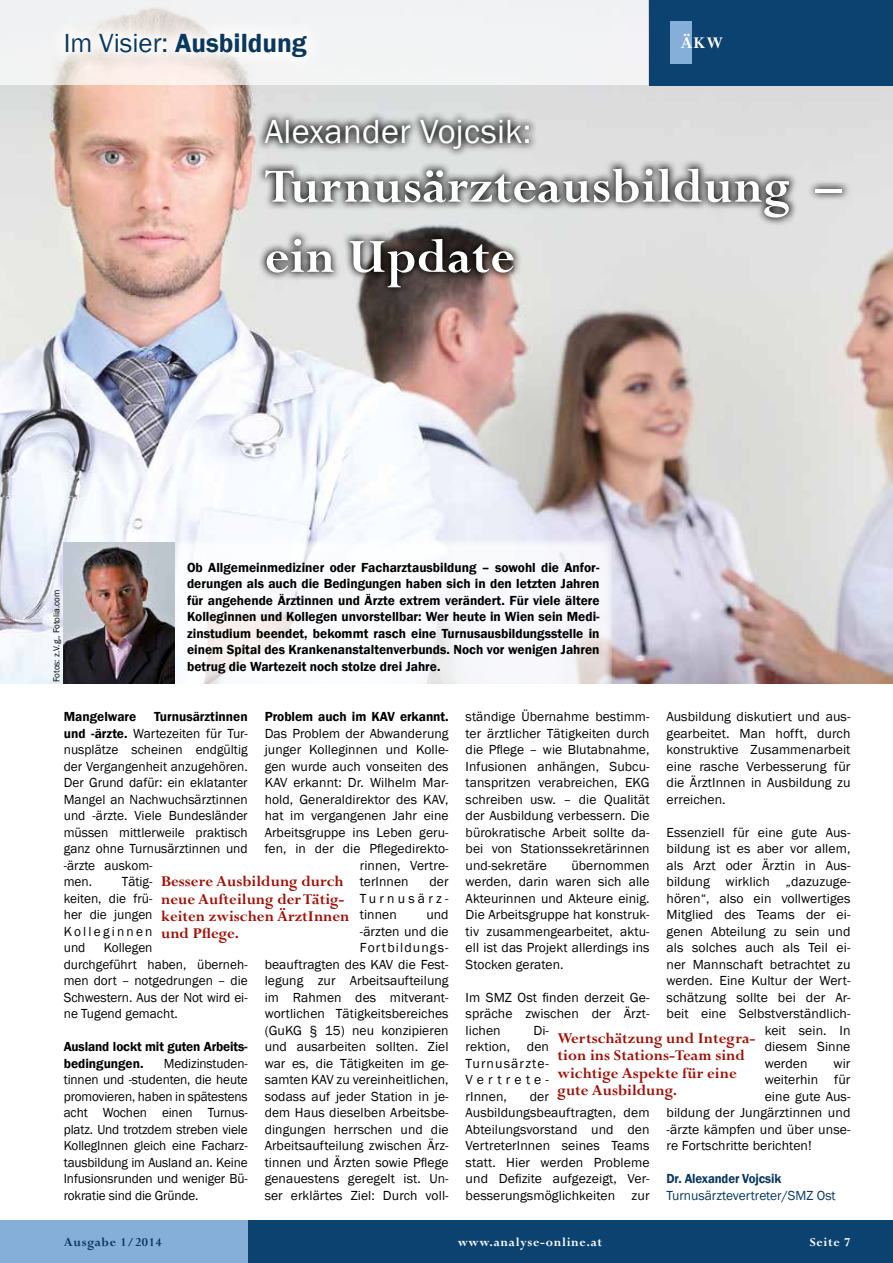
<style>
.page{position:relative;width:893px;height:1263px;background:#fff}
.page>*{position:absolute;margin:0;border:0;box-sizing:border-box;transform-origin:0 0}
.t1{font:700 52.5px/70.2px "Perpetua Std";letter-spacing:.01em;color:#fff}
.t2{font:34.5px "Franklin Gothic";letter-spacing:.01em;color:#fff}
.t3{font:600 27px "Franklin Gothic";color:#0a375e}
.t4{font:700 18px "Perpetua Std";color:#fff}
.t5{font:700 16.5px/17.2px "Perpetua Std";color:#9c1006}
.t6{font:13.5px/16.5px "Franklin Gothic";letter-spacing:.005em;color:#000;text-align:justify}
.t7{font:600 13.5px/16.5px "Franklin Gothic";color:#000;text-align:justify}
.t8{font:13.5px "Franklin Gothic";color:#0a375e}
.t9{font:700 13.5px "Perpetua Std";letter-spacing:.05em;color:#fff}
.t10{font:600 13.5px "Franklin Gothic";letter-spacing:-.01em;color:#0a375e;scale:.94 1}
.t11{font:700 13.5px "Perpetua Std";letter-spacing:.05em;color:#0a375e}
.t12{font:9px "Franklin Gothic";letter-spacing:-.005em;color:#000}
.s1{font-weight:400}
.s2{font-weight:600}
</style>
<div class="page">
<img style="left:0;top:0;width:893px;height:684px">
<div style="left:174px;top:541px;width:438px;height:150px;background:#fff"></div>
<svg style="left:256px;top:111px;width:595px;height:185px;background:#b8b8b7"></svg>
<img style="left:64px;top:542px;width:110px;height:141px">
<div style="left:0;top:0;width:648px;height:85px;background:#f2f3f4"></div>
<div style="left:649px;top:0;width:244px;height:85px;background:#0c4270"></div>
<div style="left:671px;top:21px;width:21px;height:43px;background:#85aed9"></div>
<div style="left:0;top:1220px;width:893px;height:43px;background:#0c4270"></div>
<div style="left:0;top:1220px;width:248px;height:43px;background:#85aed9"></div>
<svg style="left:56px;top:16px;width:247px;height:59px"></svg>
<h3 class="t3" style="left:64px;top:26px;width:245px"><span class="s1">Im Visier:</span> Ausbildung</h3>
<h3 class="t4" style="left:681px;top:33px;width:44px">ÄKW</h3>
<p class="t12" style="left:51px;top:682px;width:94px;rotate:-90deg">Fotos: z.V.g., Fotolia.com</p>
<h2 class="t2" style="left:265px;top:110px;width:268px">Alexander Vojcsik:</h2>
<h1 class="t1" style="left:265px;top:153px;width:579px">Turnusärzteausbildung – ein Update</h1>
<p class="t7" style="left:187px;top:559px;width:414px">Ob Allgemeinmediziner oder Facharztausbildung – sowohl die Anfor&shy;derungen als auch die Bedingungen haben sich in den letzten Jahren für angehende Ärztinnen und Ärzte extrem verändert. Für viele ältere Kolleginnen und Kollegen unvorstellbar: Wer heute in Wien sein Medi&shy;zinstudium beendet, bekommt rasch eine Turnusausbildungsstelle in einem Spital des Krankenanstaltenverbunds. Noch vor wenigen Jahren betrug die Wartezeit noch stolze drei Jahre.</p>
<p class="t6" style="left:64px;top:708px;width:185px;text-align:left;text-indent:90px"><span class="s2">Turnusärztinnen und -ärzte.</span> Wartezeiten für Tur&shy;nusplätze scheinen endgültig der Vergangenheit anzugehören.<br>Der Grund dafür: ein eklatanter<br>Mangel an Nachwuchsärztinnen und -ärzte. Viele Bundesländer müssen mittlerweile praktisch ganz ohne Turnusärztinnen und -ärzte auskom-<br>men.</p>
<p class="t7" style="left:265px;top:708px;width:185px">Problem auch im KAV erkannt.</p>
<p class="t6" style="left:265px;top:725px;width:185px">Das Problem der Abwanderung</p>
<p class="t6" style="left:265px;top:741px;width:185px">junger Kolleginnen und Kolle-</p>
<p class="t6" style="left:265px;top:758px;width:185px">gen wurde auch vonseiten des</p>
<p class="t6" style="left:265px;top:774px;width:185px">KAV erkannt: Dr. Wilhelm Mar-</p>
<p class="t6" style="left:265px;top:791px;width:185px">hold, Generaldirektor des KAV,</p>
<p class="t6" style="left:265px;top:807px;width:185px">hat im vergangenen Jahr eine</p>
<p class="t6" style="left:265px;top:824px;width:185px">Arbeitsgruppe ins Leben geru-</p>
<p class="t6" style="left:265px;top:840px;width:185px">fen, in der die Pflegedirekto-</p>
<p class="t6" style="left:360px;top:857px;width:90px">rinnen, Vertre-</p>
<p class="t6" style="left:360px;top:873px;width:50px">terInnen</p>
<p class="t7" style="left:64px;top:708px;width:74px">Mangelware</p>
<p class="t5" style="left:161px;top:873px;width:190px">Bessere Ausbildung durch neue Aufteilung der Tätig&shy;keiten zwischen ÄrztInnen und Pflege.</p>
<p class="t6" style="left:64px;top:873px;width:90px;text-indent:58px">Tätig&shy;keiten, die frü&shy;her die jungen Kolleginnen und</p>
<p class="t6" style="left:360px;top:873px;width:90px;text-indent:70px">der Turnusärz&shy;tinnen</p>
<p class="t6" style="left:265px;top:906px;width:185px;text-align:right">und<br>-ärzten und die<br>Fortbildungs-<br>beauftragten des KAV die Fest&shy;legung zur Arbeitsaufteilung im Rahmen des mitverant&shy;wortlichen Tätigkeitsbereiches (GuKG § 15) neu konzipieren und ausarbeiten sollten. Ziel war es, die Tätigkeiten im ge&shy;samten KAV zu vereinheitlichen, sodass auf jeder Station in je&shy;dem Haus dieselben Arbeitsbe&shy;dingungen herrschen und die<br>Arbeitsaufteilung zwischen Ärz&shy;tinnen und Ärzten sowie Pflege genauestens geregelt ist. Un&shy;ser erklärtes Ziel: Durch voll-</p>
<p class="t6" style="left:64px;top:939px;width:185px;text-align:left;text-indent:40px">Kollegen<br>durchgeführt haben, überneh&shy;men dort – notgedrungen – die<br>Schwestern. Aus der Not wird ei&shy;ne Tugend gemacht.</p>
<p class="t7" style="left:64px;top:1038px;width:185px">Ausland lockt mit guten Arbeits&shy;bedingungen.</p>
<p class="t6" style="left:64px;top:1055px;width:185px;text-indent:100px">Medizinstuden&shy;tinnen und -studenten, die heute promovieren, haben in spätestens acht Wochen einen Turnus&shy;platz. Und trotzdem streben viele KollegInnen gleich eine Facharz&shy;tausbildung im Ausland an. Keine Infusionsrunden und weniger Bü&shy;rokratie sind die Gründe.</p>
<p class="t6" style="left:466px;top:708px;width:185px">ständige Übernahme bestimm&shy;ter ärztlicher Tätigkeiten durch die Pflege – wie Blutabnahme, Infusionen anhängen, Subcu&shy;tanspritzen verabreichen, EKG schreiben usw. – die Qualität der Ausbildung verbessern. Die bürokratische Arbeit sollte da&shy;bei von Stationssekretärinnen und-sekretäre</p>
<p class="t6" style="left:666px;top:708px;width:185px">Ausbildung diskutiert und aus&shy;gearbeitet. Man hofft, durch konstruktive Zusammenarbeit eine rasche Verbesserung für die ÄrztInnen in Ausbildung zu erreichen.</p>
<p class="t6" style="left:666px;top:824px;width:185px">Essenziell für eine gute Aus-</p>
<p class="t6" style="left:666px;top:840px;width:185px">bildung ist es aber vor allem,</p>
<p class="t6" style="left:666px;top:857px;width:185px">als Arzt oder Ärztin in Aus-</p>
<p class="t6" style="left:666px;top:873px;width:185px">bildung wirklich „dazuzuge-</p>
<p class="t6" style="left:666px;top:890px;width:185px">hören“, also ein vollwertiges</p>
<p class="t6" style="left:666px;top:906px;width:185px">Mitglied des Teams der ei-</p>
<p class="t6" style="left:666px;top:923px;width:185px">genen Abteilung zu sein und</p>
<p class="t6" style="left:666px;top:939px;width:185px">als solches auch als Teil ei-</p>
<p class="t6" style="left:666px;top:956px;width:185px">ner Mannschaft betrachtet zu</p>
<p class="t6" style="left:666px;top:972px;width:185px">werden. Eine Kultur der Wert-</p>
<p class="t6" style="left:666px;top:989px;width:185px">schätzung sollte bei der Ar-</p>
<p class="t6" style="left:666px;top:1005px;width:185px">beit eine Selbstverständlich-</p>
<p class="t6" style="left:765px;top:1022px;width:87px">keit sein. In</p>
<p class="t6" style="left:765px;top:1038px;width:87px">diesem Sinne</p>
<p class="t6" style="left:765px;top:1055px;width:44px">werden</p>
<p class="t6" style="left:833px;top:1055px;width:18px">wir</p>
<p class="t6" style="left:765px;top:1071px;width:87px">weiterhin für</p>
<p class="t6" style="left:765px;top:1088px;width:87px">eine gute Aus-</p>
<p class="t6" style="left:666px;top:1104px;width:185px">bildung der Jungärztinnen und</p>
<p class="t6" style="left:666px;top:1121px;width:185px">-ärzte kämpfen und über unse-</p>
<p class="t6" style="left:666px;top:1137px;width:147px">re Fortschritte berichten!</p>
<p class="t10" style="left:666px;top:1170px;width:123px">Dr. Alexander Vojcsik</p>
<p class="t8" style="left:666px;top:1187px;width:171px">Turnusärztevertreter/SMZ Ost</p>
<p class="t6" style="left:466px;top:857px;width:185px;text-indent:106px">übernommen werden, darin waren sich alle Akteurinnen und Akteure einig.<br>Die Arbeitsgruppe hat konstruk&shy;tiv zusammengearbeitet, aktu&shy;ell ist das Projekt allerdings ins Stocken geraten.</p>
<p class="t6" style="left:466px;top:989px;width:185px">Im SMZ Ost finden derzeit Ge&shy;spräche zwischen der Ärzt&shy;lichen</p>
<p class="t6" style="left:466px;top:1022px;width:85px;text-indent:68px">Di&shy;rektion, den Turnusärzte-Vertrete&shy;rInnen,</p>
<p class="t5" style="left:558px;top:1030px;width:200px">Wertschätzung und Integra&shy;tion ins Stations-Team sind wichtige Aspekte für eine gute Ausbildung.</p>
<p class="t6" style="left:466px;top:1088px;width:185px;text-align:left;text-indent:64px">der<br>Ausbildungsbeauftragten, dem<br>Abteilungsvorstand und den<br>VertreterInnen seines Teams statt. Hier werden Probleme und Defizite aufgezeigt, Ver&shy;besserungsmöglichkeiten zur</p>
<p class="t11" style="left:64px;top:1235px;width:100px">Ausgabe 1/2014</p>
<p class="t9" style="left:458px;top:1235px;width:146px">www.analyse-online.at</p>
<p class="t9" style="left:810px;top:1235px;width:42px">Seite 7</p>
</div>
